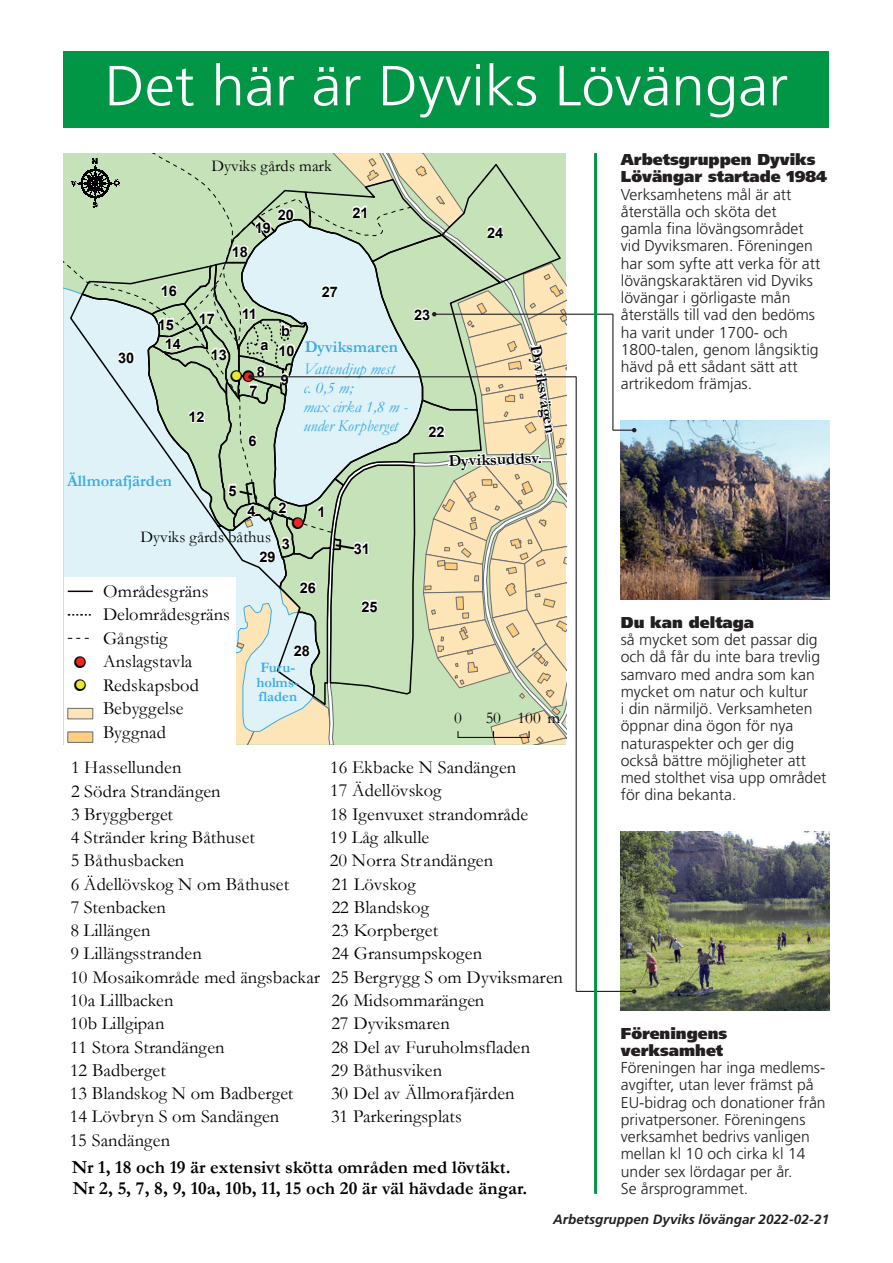
<style>
.page{position:relative;width:893px;height:1263px;background:#fff}
.page>*{position:absolute;margin:0;border:0;box-sizing:border-box;transform-origin:0 0}
.t1{font:300 56.4px "Frutiger";color:#fff;scale:1.06 1}
.t2{font:18.45px/23.2px "Garamond";letter-spacing:.005em;color:#000}
.t3{font:700 18.45px/21px "Garamond";letter-spacing:.005em;color:#000}
.t4{font:16.95px "ESRI Default Marker";color:#000}
.t5{font:italic 16.5px/18.9px "Garamond";letter-spacing:.005em;color:#3cabe1}
.t6{font:16.5px "Garamond";letter-spacing:.005em;color:#000}
.t7{font:700 16.5px "Garamond";letter-spacing:.005em;color:#3cabe1}
.t8{font:700 16.5px "Garamond";color:#000}
.t9{font:300 15.75px/17.2px "Frutiger";color:#231f20}
.t10{font:900 15.75px/17.2px "Frutiger";color:#231f20}
.t11{font:700 14.55px/18.5px "Arial";letter-spacing:-.005em;color:#000;text-align:center}
.t12{font:700 14.55px/14.5px "Garamond";color:#3cabe1}
.t13{font:italic 700 13.5px "Frutiger";color:#231f20}
.s1{font-size:12.45px;color:#ede92a}
.s2{font-size:12.45px;color:#ed2523}
.s3{font-family:"ESRI Default Marker";font-size:16.95px}
.s4{font-family:"ESRI Default Marker";font-size:12.45px;color:#ed2523}
.s5{font-family:"ESRI Default Marker";font-size:12.45px;color:#ede92a}
</style>
<div class="page">
<div style="left:64px;top:51px;width:765px;height:77px;background:#009645"></div>
<img style="left:621px;top:832px;width:208px;height:178px">
<img style="left:621px;top:421px;width:208px;height:178px">
<hr style="left:576px;top:991px;width:58px;height:1px;background:#231f20">
<svg style="left:632px;top:989px;width:4px;height:5px"></svg>
<svg style="left:613px;top:428px;width:23px;height:4px"></svg>
<hr style="left:576px;top:377px;width:1px;height:614px;background:#231f20">
<hr style="left:612px;top:314px;width:1px;height:116px;background:#231f20">
<hr style="left:250px;top:376px;width:326px;height:1px;background:#231f20">
<hr style="left:434px;top:314px;width:179px;height:1px;background:#231f20">
<svg style="left:64px;top:153px;width:503px;height:592px;background:#d2dfc8"></svg>
<hr style="left:594px;top:153px;width:3px;height:1041px;background:#009645">
<h1 class="t1" style="left:105px;top:54px;width:646px">Det här är Dyviks Lövängar</h1>
<p class="t10" style="left:621px;top:151px;width:208px">Arbetsgruppen Dyviks<br>Lövängar startade 1984</p>
<p class="t9" style="left:621px;top:185px;width:201px">Verksamhetens mål är att återställa och sköta det gamla fina lövängsområdet vid Dyviksmaren. Föreningen har som syfte att verka för att lövängskaraktären vid Dyviks lövängar i görligaste mån återställs till vad den bedöms ha varit under 1700- och<br>1800-talen, genom långsiktig hävd på ett sådant sätt att artrikedom främjas.</p>
<p class="t6" style="left:212px;top:155px;width:122px">Dyviks gårds mark</p>
<p class="t11" style="left:352px;top:204px;width:18px">21</p>
<p class="t11" style="left:278px;top:206px;width:18px">20</p>
<p class="t11" style="left:255px;top:219px;width:18px">19</p>
<p class="t11" style="left:487px;top:224px;width:18px">24</p>
<p class="t11" style="left:232px;top:243px;width:18px">18</p>
<p class="t11" style="left:161px;top:282px;width:18px">16</p>
<p class="t11" style="left:322px;top:283px;width:18px">27</p>
<p class="t11" style="left:242px;top:305px;width:17px">11</p>
<p class="t11" style="left:414px;top:306px;width:18px">23</p>
<p class="t11" style="left:199px;top:310px;width:18px">17</p>
<p class="t11" style="left:158px;top:316px;width:18px">15</p>
<p class="t11" style="left:281px;top:322px;width:10px">b</p>
<p class="t11" style="left:165px;top:335px;width:18px">14</p>
<p class="t7" style="left:305px;top:335px;width:95px">Dyviksmaren</p>
<p class="t11" style="left:260px;top:336px;width:10px">a</p>
<p class="t8" style="left:547px;top:343px;width:91px;rotate:80deg">Dyviksvägen</p>
<p class="t8" style="left:448px;top:450px;width:95px;rotate:-2deg">Dyviksuddsv.</p>
<p class="t11" style="left:278px;top:342px;width:18px">10</p>
<p class="t11" style="left:211px;top:346px;width:18px">13</p>
<p class="t11" style="left:118px;top:349px;width:18px">30</p>
<p class="t5" style="left:303px;top:359px;width:106px">Vattendjup mest<br>c. 0,5 m;<br>max cirka 1,8 m - under Korpberget</p>
<p class="t11" style="left:249px;top:363px;width:17px">8<br>7</p>
<p class="t4" style="left:230px;top:366px;width:25px">!<span class="s1">!</span> !<span class="s2">!</span></p>
<p class="t11" style="left:281px;top:371px;width:10px">9</p>
<p class="t11" style="left:188px;top:408px;width:18px">12</p>
<p class="t11" style="left:428px;top:423px;width:18px">22</p>
<p class="t11" style="left:248px;top:432px;width:10px">6</p>
<p class="t7" style="left:67px;top:470px;width:106px">Ällmorafjärden</p>
<p class="t11" style="left:228px;top:482px;width:10px">5</p>
<p class="t11" style="left:247px;top:502px;width:10px">4</p>
<p class="t11" style="left:278px;top:499px;width:10px">2</p>
<p class="t4" style="left:292px;top:513px;width:13px">!<span class="s2">!</span></p>
<p class="t6" style="left:141px;top:526px;width:132px">Dyviks gårds båthus</p>
<p class="t11" style="left:282px;top:535px;width:10px">3</p>
<p class="t11" style="left:259px;top:548px;width:18px">29</p>
<p class="t11" style="left:317px;top:503px;width:10px">1</p>
<p class="t11" style="left:354px;top:540px;width:18px">31</p>
<p class="t11" style="left:300px;top:579px;width:18px">26</p>
<p class="t2" style="left:103px;top:579px;width:107px">Områdesgräns</p>
<p class="t2" style="left:103px;top:603px;width:128px">Delområdesgräns</p>
<p class="t2" style="left:103px;top:626px;width:66px">Gångstig</p>
<p class="t2" style="left:74px;top:649px;width:120px"><span class="s3">!</span><span class="s4">!</span> Anslagstavla</p>
<p class="t2" style="left:74px;top:673px;width:126px"><span class="s3">!</span><span class="s5">!</span> Redskapsbod</p>
<p class="t2" style="left:103px;top:696px;width:82px">Bebyggelse</p>
<p class="t2" style="left:103px;top:720px;width:64px">Byggnad</p>
<p class="t2" style="left:70px;top:755px;width:252px">1 Hassellunden<br>2 Södra Strandängen<br>3 Bryggberget<br>4 Stränder kring Båthuset<br>5 Båthusbacken<br>6 Ädellövskog N om Båthuset<br>7 Stenbacken<br>8 Lillängen<br>9 Lillängsstranden<br>10 Mosaikområde med ängsbackar<br>10a Lillbacken<br>10b Lillgipan<br>11 Stora Strandängen<br>12 Badberget<br>13 Blandskog N om Badberget<br>14 Lövbryn S om Sandängen<br>15 Sandängen</p>
<p class="t2" style="left:330px;top:755px;width:235px">16 Ekbacke N Sandängen<br>17 Ädellövskog<br>18 Igenvuxet strandområde<br>19 Låg alkulle<br>20 Norra Strandängen<br>21 Lövskog<br>22 Blandskog<br>23 Korpberget<br>24 Gransumpskogen<br>25 Bergrygg S om Dyviksmaren<br>26 Midsommarängen<br>27 Dyviksmaren<br>28 Del av Furuholmsfladen<br>29 Båthusviken<br>30 Del av Ällmorafjärden<br>31 Parkeringsplats</p>
<p class="t3" style="left:72px;top:1157px;width:457px">Nr 1, 18 och 19 är extensivt skötta områden med lövtäkt.<br>Nr 2, 5, 7, 8, 9, 10a, 10b, 11, 15 och 20 är väl hävdade ängar.</p>
<p class="t11" style="left:361px;top:598px;width:18px">25</p>
<p class="t11" style="left:294px;top:642px;width:18px">28</p>
<p class="t12" style="left:257px;top:660px;width:44px">Furu&shy;holms&shy;fladen</p>
<p class="t6" style="left:454px;top:707px;width:9px">0</p>
<p class="t6" style="left:486px;top:707px;width:76px">50 100 m</p>
<p class="t10" style="left:621px;top:613px;width:135px">Du kan deltaga</p>
<p class="t9" style="left:621px;top:631px;width:207px">så mycket som det passar dig och då får du inte bara trevlig samvaro med andra som kan mycket om natur och kultur<br>i din närmiljö. Verksamheten öppnar dina ögon för nya naturaspekter och ger dig också bättre möjligheter att med stolthet visa upp området för dina bekanta.</p>
<p class="t10" style="left:621px;top:1024px;width:108px">Föreningens verksamhet</p>
<p class="t9" style="left:621px;top:1059px;width:206px">Föreningen har inga medlems&shy;avgifter, utan lever främst på<br>EU-bidrag och donationer från privatpersoner. Föreningens verksamhet bedrivs vanligen mellan kl 10 och cirka kl 14 under sex lördagar per år.<br>Se årsprogrammet.</p>
<p class="t13" style="left:553px;top:1211px;width:278px">Arbetsgruppen Dyviks lövängar 2022-02-21</p>
</div>
